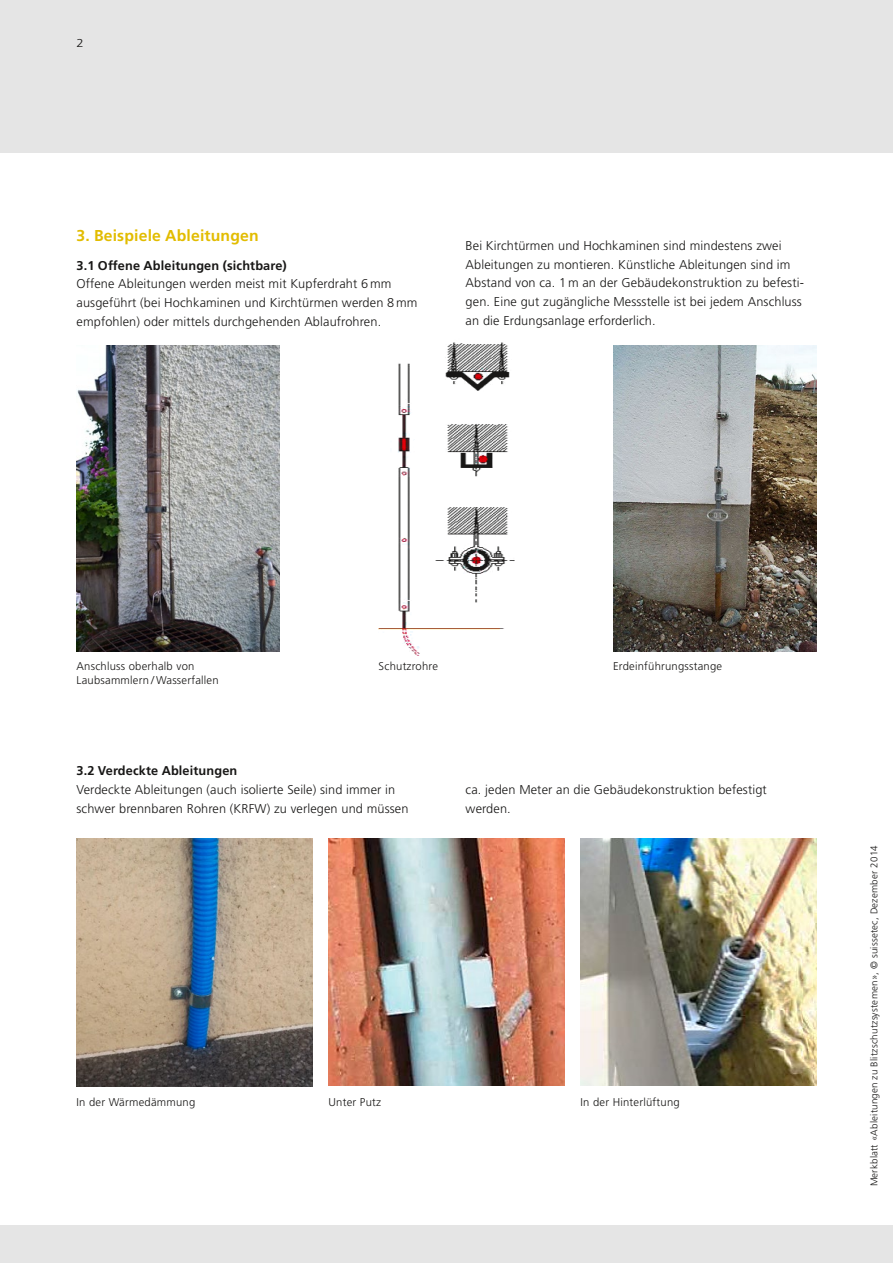
<style>
.page{position:relative;width:893px;height:1263px;background:#e5e5e5}
.page>*{position:absolute;margin:0;border:0;box-sizing:border-box;transform-origin:0 0}
.t1{font:700 15.75px "Frutiger LT Std";letter-spacing:.01em;color:#e2bc00}
.t2{font:300 12.75px/18.8px "Frutiger LT Std";letter-spacing:.01em;color:#181716}
.t3{font:700 12.75px "Frutiger LT Std";letter-spacing:.01em;color:#181716}
.t4{font:300 11.55px "Frutiger LT Std";color:#181716;scale:1.14 1}
.t5{font:300 11.25px/14.2px "Frutiger LT Std";letter-spacing:.02em;color:#181716}
.t6{font:300 9.75px "Frutiger LT Std";letter-spacing:.02em;color:#181716}
</style>
<div class="page">
<div style="left:0;top:153px;width:893px;height:1072px;background:#fff"></div>
<img style="left:379px;top:342px;width:135px;height:314px">
<img style="left:613px;top:345px;width:203px;height:306px">
<img style="left:77px;top:345px;width:203px;height:306px">
<img style="left:77px;top:838px;width:236px;height:248px">
<img style="left:580px;top:838px;width:236px;height:248px">
<img style="left:328px;top:838px;width:236px;height:248px">
<p class="t4" style="left:77px;top:36px;width:8px">2</p>
<p class="t1" style="left:77px;top:227px;width:184px">3. Beispiele Ableitungen</p>
<p class="t3" style="left:77px;top:258px;width:212px">3.1 Offene Ableitungen (sichtbare)</p>
<p class="t2" style="left:77px;top:275px;width:342px">Offene Ableitungen werden meist mit Kupferdraht 6 mm ausgeführt (bei Hochkaminen und Kirchtürmen werden 8 mm empfohlen) oder mittels durchgehenden Ablaufrohren.</p>
<p class="t2" style="left:466px;top:236px;width:340px">Bei Kirchtürmen und Hochkaminen sind mindestens zwei Ableitungen zu montieren. Künstliche Ableitungen sind im Abstand von ca. 1 m an der Gebäudekonstruktion zu befesti&shy;gen. Eine gut zugängliche Messstelle ist bei jedem Anschluss an die Erdungsanlage erforderlich.</p>
<p class="t5" style="left:77px;top:659px;width:144px">Anschluss oberhalb von<br>Laubsammlern / Wasserfallen</p>
<p class="t5" style="left:379px;top:659px;width:61px">Schutzrohre</p>
<p class="t5" style="left:613px;top:659px;width:111px">Erdeinführungsstange</p>
<p class="t3" style="left:77px;top:763px;width:162px">3.2 Verdeckte Ableitungen</p>
<p class="t2" style="left:77px;top:780px;width:333px">Verdeckte Ableitungen (auch isolierte Seile) sind immer in schwer brennbaren Rohren (KRFW) zu verlegen und müssen</p>
<p class="t2" style="left:466px;top:780px;width:303px">ca. jeden Meter an die Gebäudekonstruktion befestigt werden.</p>
<p class="t5" style="left:77px;top:1095px;width:120px">In der Wärmedämmung</p>
<p class="t5" style="left:328px;top:1095px;width:54px">Unter Putz</p>
<p class="t5" style="left:580px;top:1095px;width:101px">In der Hinterlüftung</p>
<p class="t6" style="left:869px;top:1186px;width:343px;rotate:-90deg">Merkblatt «Ableitungen zu Blitzschutzsystemen», © suissetec, Dezember 2014</p>
</div>
